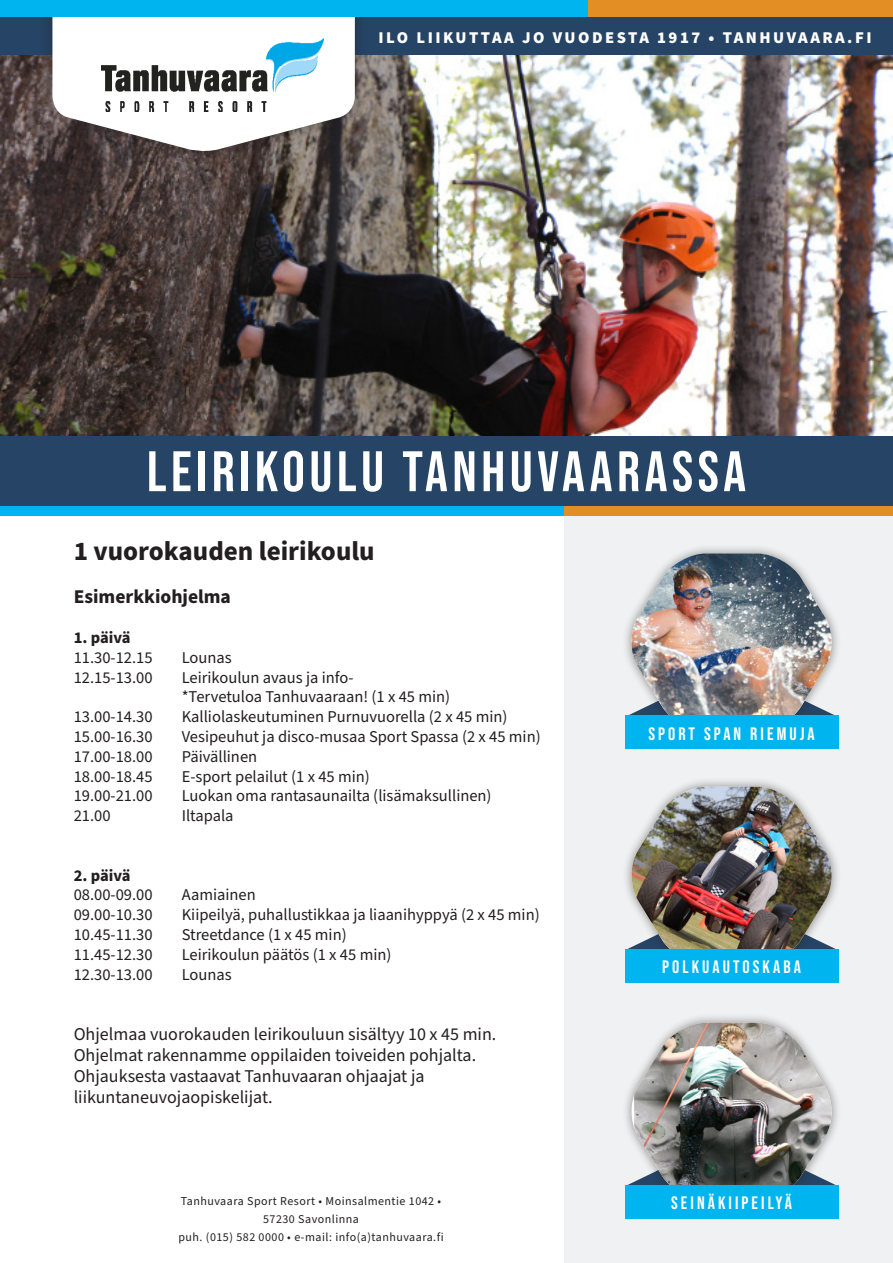
<style>
.page{position:relative;width:893px;height:1263px;background:#fff}
.page>*{position:absolute;margin:0;border:0;box-sizing:border-box;transform-origin:0 0}
.t1{font:57px "Bebas Neue";letter-spacing:.08em;color:#fff}
.t2{font:700 27px "Source Sans Pro";color:#231f20}
.t3{font:700 19.5px "Source Sans Pro";color:#231f20}
.t4{font:18px/21px "Source Sans Pro";color:#231f20}
.t5{font:18px "Bebas Neue";letter-spacing:.17em;color:#fff}
.t6{font:16.5px/19.8px "Source Sans Pro";color:#231f20}
.t7{font:900 16.5px "Source Sans Pro";letter-spacing:.15em;color:#fff}
.t8{font:700 16.5px "Source Sans Pro";letter-spacing:-.005em;color:#231f20}
.t9{font:12px/18px "Source Sans Pro";letter-spacing:.04em;color:#231f20;text-align:center}
</style>
<div class="page">
<div style="left:564px;top:472px;width:329px;height:791px;background:#f0f1f2"></div>
<img style="left:0;top:54px;width:893px;height:382px">
<div style="left:0;top:436px;width:893px;height:70px;background:#264466"></div>
<div style="left:0;top:0;width:893px;height:54px;background:#264466"></div>
<div style="left:39px;top:0;width:329px;height:164px;background:#231f20;opacity:.5"></div>
<svg style="left:52px;top:16px;width:303px;height:137px"></svg>
<div style="left:0;top:506px;width:571px;height:10px;background:#00b4ef"></div>
<div style="left:564px;top:506px;width:329px;height:10px;background:#e28e25"></div>
<div style="left:0;top:0;width:593px;height:16px;background:#00b4ef"></div>
<div style="left:588px;top:0;width:305px;height:16px;background:#e28e25"></div>
<div style="left:621px;top:543px;width:221px;height:198px;background:#231f20;opacity:.5"></div>
<svg style="left:626px;top:553px;width:211px;height:163px"></svg>
<img style="left:629px;top:553px;width:205px;height:163px">
<div style="left:625px;top:716px;width:213px;height:33px;background:#00b4ef"></div>
<div style="left:621px;top:776px;width:221px;height:199px;background:#231f20;opacity:.5"></div>
<svg style="left:626px;top:787px;width:211px;height:162px"></svg>
<img style="left:629px;top:787px;width:205px;height:162px">
<div style="left:625px;top:949px;width:213px;height:33px;background:#00b4ef"></div>
<div style="left:621px;top:1012px;width:221px;height:199px;background:#231f20;opacity:.5"></div>
<svg style="left:626px;top:1023px;width:211px;height:162px"></svg>
<img style="left:634px;top:1023px;width:200px;height:162px">
<div style="left:625px;top:1185px;width:213px;height:33px;background:#00b4ef"></div>
<img style="left:101px;top:38px;width:222px;height:74px">
<p class="t7" style="left:379px;top:26px;width:494px">ILO LIIKUTTAA JO VUODESTA 1917 • TANHUVAARA.FI</p>
<p class="t1" style="left:147px;top:439px;width:601px">LEIRIKOULU TANHUVAARASSA</p>
<p class="t2" style="left:74px;top:533px;width:303px">1 vuorokauden leirikoulu</p>
<p class="t3" style="left:74px;top:584px;width:159px">Esimerkkiohjelma</p>
<p class="t8" style="left:74px;top:626px;width:58px">1. päivä</p>
<p class="t6" style="left:74px;top:648px;width:80px">11.30-12.15</p>
<p class="t6" style="left:182px;top:648px;width:51px">Lounas</p>
<p class="t6" style="left:74px;top:668px;width:80px">12.15-13.00</p>
<p class="t6" style="left:182px;top:668px;width:270px">Leirikoulun avaus ja info-<br>*Tervetuloa Tanhuvaaraan! (1 x 45 min)</p>
<p class="t6" style="left:74px;top:707px;width:80px">13.00-14.30</p>
<p class="t6" style="left:182px;top:707px;width:327px">Kalliolaskeutuminen Purnuvuorella (2 x 45 min)</p>
<p class="t6" style="left:74px;top:727px;width:80px">15.00-16.30</p>
<p class="t6" style="left:182px;top:727px;width:361px">Vesipeuhut ja disco-musaa Sport Spassa (2 x 45 min)</p>
<p class="t6" style="left:74px;top:747px;width:80px">17.00-18.00</p>
<p class="t6" style="left:182px;top:747px;width:77px">Päivällinen</p>
<p class="t6" style="left:74px;top:767px;width:80px">18.00-18.45</p>
<p class="t6" style="left:182px;top:767px;width:190px">E-sport pelailut (1 x 45 min)</p>
<p class="t6" style="left:74px;top:786px;width:80px">19.00-21.00</p>
<p class="t6" style="left:182px;top:786px;width:311px">Luokan oma rantasaunailta (lisämaksullinen)</p>
<p class="t6" style="left:74px;top:806px;width:38px">21.00</p>
<p class="t6" style="left:182px;top:806px;width:53px">Iltapala</p>
<p class="t8" style="left:74px;top:864px;width:58px">2. päivä</p>
<p class="t6" style="left:74px;top:885px;width:80px">08.00-09.00</p>
<p class="t6" style="left:182px;top:885px;width:76px">Aamiainen</p>
<p class="t6" style="left:74px;top:905px;width:80px">09.00-10.30</p>
<p class="t6" style="left:182px;top:905px;width:360px">Kiipeilyä, puhallustikkaa ja liaanihyppyä (2 x 45 min)</p>
<p class="t6" style="left:74px;top:925px;width:80px">10.45-11.30</p>
<p class="t6" style="left:182px;top:925px;width:166px">Streetdance (1 x 45 min)</p>
<p class="t6" style="left:74px;top:945px;width:80px">11.45-12.30</p>
<p class="t6" style="left:182px;top:945px;width:211px">Leirikoulun päätös (1 x 45 min)</p>
<p class="t6" style="left:74px;top:965px;width:80px">12.30-13.00</p>
<p class="t6" style="left:182px;top:965px;width:51px">Lounas</p>
<p class="t4" style="left:74px;top:1024px;width:424px">Ohjelmaa vuorokauden leirikouluun sisältyy 10 x 45 min.</p>
<p class="t4" style="left:74px;top:1045px;width:404px">Ohjelmat rakennamme oppilaiden toiveiden pohjalta.</p>
<p class="t4" style="left:74px;top:1066px;width:352px">Ohjauksesta vastaavat Tanhuvaaran ohjaajat ja liikuntaneuvojaopiskelijat.</p>
<p class="t9" style="left:178px;top:1193px;width:267px">Tanhuvaara Sport Resort • Moinsalmentie 1042 •<br>57230 Savonlinna<br>puh. (015) 582 0000 • e-mail: info(a)tanhuvaara.fi</p>
<p class="t5" style="left:648px;top:723px;width:168px">SPORT SPAN RIEMUJA</p>
<p class="t5" style="left:662px;top:956px;width:140px">POLKUAUTOSKABA</p>
<p class="t5" style="left:671px;top:1192px;width:122px">SEINÄKIIPEILYÄ</p>
</div>
